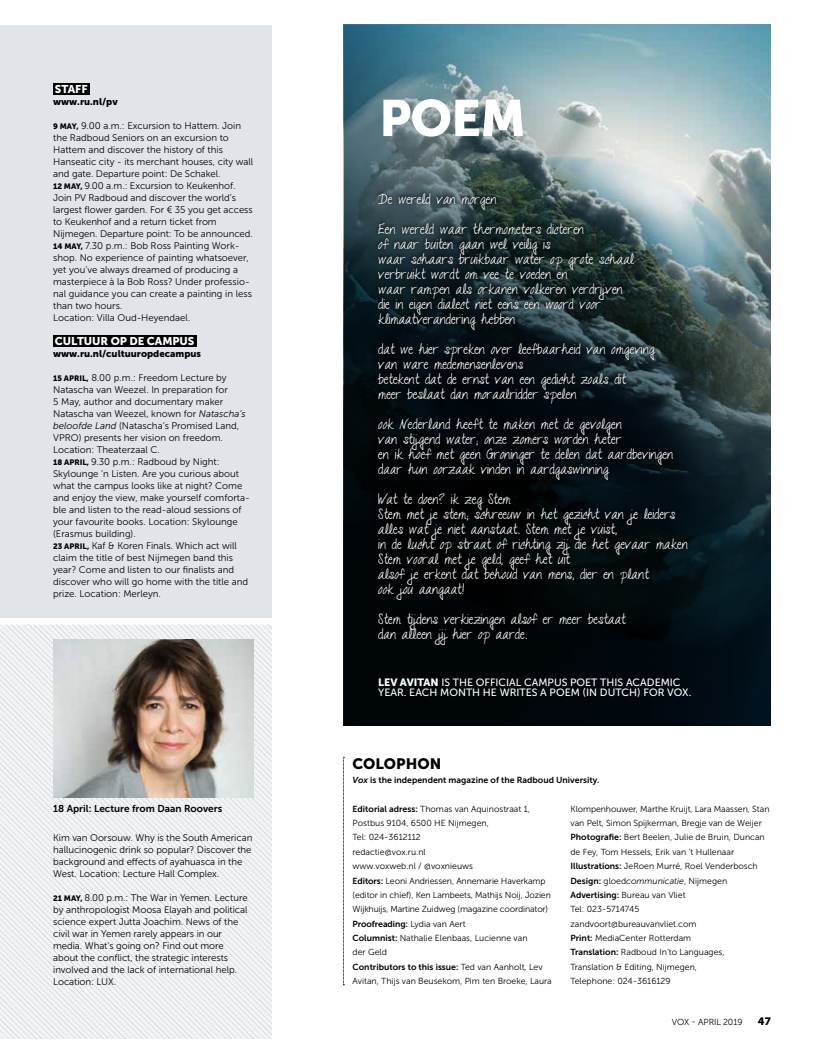
<style>
.page{position:relative;width:815px;height:1063px;background:#fff}
.page>*{position:absolute;margin:0;border:0;box-sizing:border-box;transform-origin:0 0}
.t1{font:50.88px "Museo Sans 900";color:#fff}
.t2{font:15px "Museo Sans 900";color:#000}
.t3{font:13.75px/15px "Talkingtothe Moon";color:#fff}
.t4{font:11.25px "Museo Sans 900";letter-spacing:-.005em;color:#fff}
.t5{font:10.62px "Museo Sans 900";color:#000}
.t6{font:10.5px/10.5px "Museo Sans 500";color:#fff}
.t7{font:10px "Museo Sans 700";color:#000}
.t8{font:9.62px/12px "Museo Sans 300";color:#000}
.t9{font:9.62px "Museo Sans 900";color:#000}
.t10{font:8.75px/14.4px "Museo Sans 300";color:#000}
.t11{font:8.75px "Museo Sans 700";color:#000}
.s1{font-family:"Museo Sans 900";font-size:7.88px}
.s2{font-style:italic}
.s3{font-family:"Museo Sans 900"}
.s4{font-family:"Museo Sans 700"}
.s5{font-family:"Museo Sans 300"}
</style>
<div class="page">
<div style="left:0;top:25px;width:271px;height:592px;background:#e1e4e9"></div>
<img style="left:0;top:625px;width:271px;height:413px">
<svg style="left:344px;top:25px;width:427px;height:700px;background:#495e65"></svg>
<svg style="left:343px;top:757px;width:1px;height:228px"></svg>
<svg style="left:375px;top:189px;width:316px;height:460px;background:#101a1d"></svg>
<div style="left:53px;top:83px;width:36px;height:11px;background:#000"></div>
<div style="left:53px;top:335px;width:143px;height:11px;background:#000"></div>
<img style="left:53px;top:639px;width:200px;height:158px">
<p class="t4" style="left:55px;top:82px;width:34px">STAFF</p>
<p class="t9" style="left:53px;top:96px;width:66px">www.ru.nl/pv</p>
<p class="t8" style="left:53px;top:119px;width:202px"><span class="s1">9 MAY,</span> 9.00 a.m.: Excursion to Hattem. Join the Radboud Seniors on an excursion to Hattem and discover the history of this Hanseatic city - its merchant houses, city wall and gate. Departure point: De Schakel.<br><span class="s1">12 MAY,</span> 9.00 a.m.: Excursion to Keukenhof.<br>Join PV Radboud and discover the world’s largest flower garden. For € 35 you get access to Keukenhof and a return ticket from Nijmegen. Departure point: To be announced.<br><span class="s1">14 MAY,</span> 7.30 p.m.: Bob Ross Painting Work&shy;shop. No experience of painting whatsoever, yet you’ve always dreamed of producing a masterpiece à la Bob Ross? Under professio&shy;nal guidance you can create a painting in less than two hours.<br>Location: Villa Oud-Heyendael.</p>
<p class="t4" style="left:55px;top:334px;width:141px">CULTUUR OP DE CAMPUS</p>
<p class="t9" style="left:53px;top:348px;width:149px">www.ru.nl/cultuuropdecampus</p>
<p class="t8" style="left:53px;top:371px;width:198px"><span class="s1">15 APRIL,</span> 8.00 p.m.: Freedom Lecture by Natascha van Weezel. In preparation for<br>5 May, author and documentary maker Natascha van Weezel, known for <span class="s2">Natascha’s beloofde Land</span> (Natascha’s Promised Land, VPRO) presents her vision on freedom.<br>Location: Theaterzaal C.<br><span class="s1">18 APRIL,</span> 9.30 p.m.: Radboud by Night:<br>Skylounge ’n Listen. Are you curious about what the campus looks like at night? Come and enjoy the view, make yourself comforta&shy;ble and listen to the read-aloud sessions of your favourite books. Location: Skylounge (Erasmus building).<br><span class="s1">23 APRIL,</span> Kaf &amp; Koren Finals. Which act will claim the title of best Nijmegen band this year? Come and listen to our finalists and discover who will go home with the title and prize. Location: Merleyn.</p>
<p class="t7" style="left:53px;top:803px;width:171px">18 April: Lecture from Daan Roovers</p>
<p class="t8" style="left:53px;top:831px;width:201px">Kim van Oorsouw. Why is the South American hallucinogenic drink so popular? Discover the background and effects of ayahuasca in the West. Location: Lecture Hall Complex.</p>
<p class="t8" style="left:53px;top:891px;width:196px"><span class="s1">21 MAY,</span> 8.00 p.m.: The War in Yemen. Lecture by anthropologist Moosa Elayah and political science expert Jutta Joachim. News of the civil war in Yemen rarely appears in our media. What’s going on? Find out more about the conflict, the strategic interests involved and the lack of international help.<br>Location: LUX.</p>
<h1 class="t1" style="left:379px;top:89px;width:148px">POEM</h1>
<h3 class="t3" style="left:378px;top:184px;width:207px;line-height:30px">De wereld van morgen<br>Een wereld waar thermometers dicteren</h3>
<h3 class="t3" style="left:378px;top:236px;width:257px">of naar buiten gaan wel veilig is<br>waar schaars bruikbaar water op grote schaal verbruikt wordt om vee te voeden en<br>waar rampen als orkanen volkeren verdrijven die in eigen dialect niet eens een woord voor klimaatverandering hebben</h3>
<h3 class="t3" style="left:378px;top:341px;width:278px">dat we hier spreken over leefbaarheid van omgeving van ware medemensenlevens<br>betekent dat de ernst van een gedicht zoals dit<br>meer beslaat dan moraalridder spelen</h3>
<h3 class="t3" style="left:378px;top:416px;width:297px">ook Nederland heeft te maken met de gevolgen<br>van stijgend water; onze zomers worden heter<br>en ik hoef met geen Groninger te delen dat aardbevingen daar hun oorzaak vinden in aardgaswinning</h3>
<p class="t3" style="left:378px;top:491px;width:311px">Wat te doen? ik zeg Stem<br>Stem met je stem; schreeuw in het gezicht van je leiders alles wat je niet aanstaat. Stem met je vuist,<br>in de lucht op straat of richting zij die het gevaar maken Stem vooral met je geld, geef het uit<br>alsof je erkent dat behoud van mens, dier en plant<br>ook jou aangaat!</p>
<h3 class="t3" style="left:378px;top:611px;width:249px">Stem tijdens verkiezingen alsof er meer bestaat dan alleen jij hier op aarde.</h3>
<p class="t6" style="left:378px;top:677px;width:315px"><span class="s3">LEV AVITAN</span> IS THE OFFICIAL CAMPUS POET THIS ACADEMIC<br>YEAR. EACH MONTH HE WRITES A POEM (IN DUTCH) FOR VOX.</p>
<h2 class="t2" style="left:353px;top:755px;width:90px">COLOPHON</h2>
<p class="t11" style="left:353px;top:775px;width:248px"><span class="s2">Vox</span> is the independent magazine of the Radboud University.</p>
<p class="t10" style="left:353px;top:802px;width:200px"><span class="s4">Editorial adress:</span> Thomas van Aquinostraat 1, Postbus 9104, 6500 HE Nijmegen,<br>Tel: 024-3612112<br>redactie@vox.ru.nl<br>www.voxweb.nl / @voxnieuws<br><span class="s4">Editors:</span> Leoni Andriessen, Annemarie Haverkamp (editor in chief), Ken Lambeets, Mathijs Noij, Jozien Wijkhuijs, Martine Zuidweg (magazine coordinator)</p>
<p class="t11" style="left:353px;top:919px;width:115px">Proofreading: <span class="s5">Lydia van Aert</span></p>
<p class="t10" style="left:353px;top:931px;width:177px"><span class="s4">Columnist:</span> Nathalie Elenbaas, Lucienne van der Geld</p>
<p class="t11" style="left:353px;top:962px;width:192px">Contributors to this issue: <span class="s5">Ted van Aanholt, Lev</span></p>
<p class="t10" style="left:353px;top:974px;width:201px">Avitan, Thijs van Beusekom, Pim ten Broeke, Laura</p>
<p class="t10" style="left:570px;top:802px;width:201px">Klompenhouwer, Marthe Kruijt, Lara Maassen, Stan van Pelt, Simon Spijkerman, Bregje van de Weijer <span class="s4">Photografie:</span> Bert Beelen, Julie de Bruin, Duncan de Fey, Tom Hessels, Erik van ‘t Hullenaar <span class="s4">Illustrations:</span> JeRoen Murré, Roel Venderbosch <span class="s4">Design:</span> gloed<span class="s2">communicatie</span>, Nijmegen <span class="s4">Advertising:</span> Bureau van Vliet<br>Tel: 023-5714745<br>zandvoort@bureauvanvliet.com<br><span class="s4">Print:</span> MediaCenter Rotterdam<br><span class="s4">Translation:</span> Radboud In’to Languages, Translation &amp; Editing, Nijmegen,<br>Telephone: 024-3616129</p>
<p class="t10" style="left:672px;top:1015px;width:72px">VOX - APRIL 2019</p>
<p class="t5" style="left:758px;top:1015px;width:14px">47</p>
</div>
